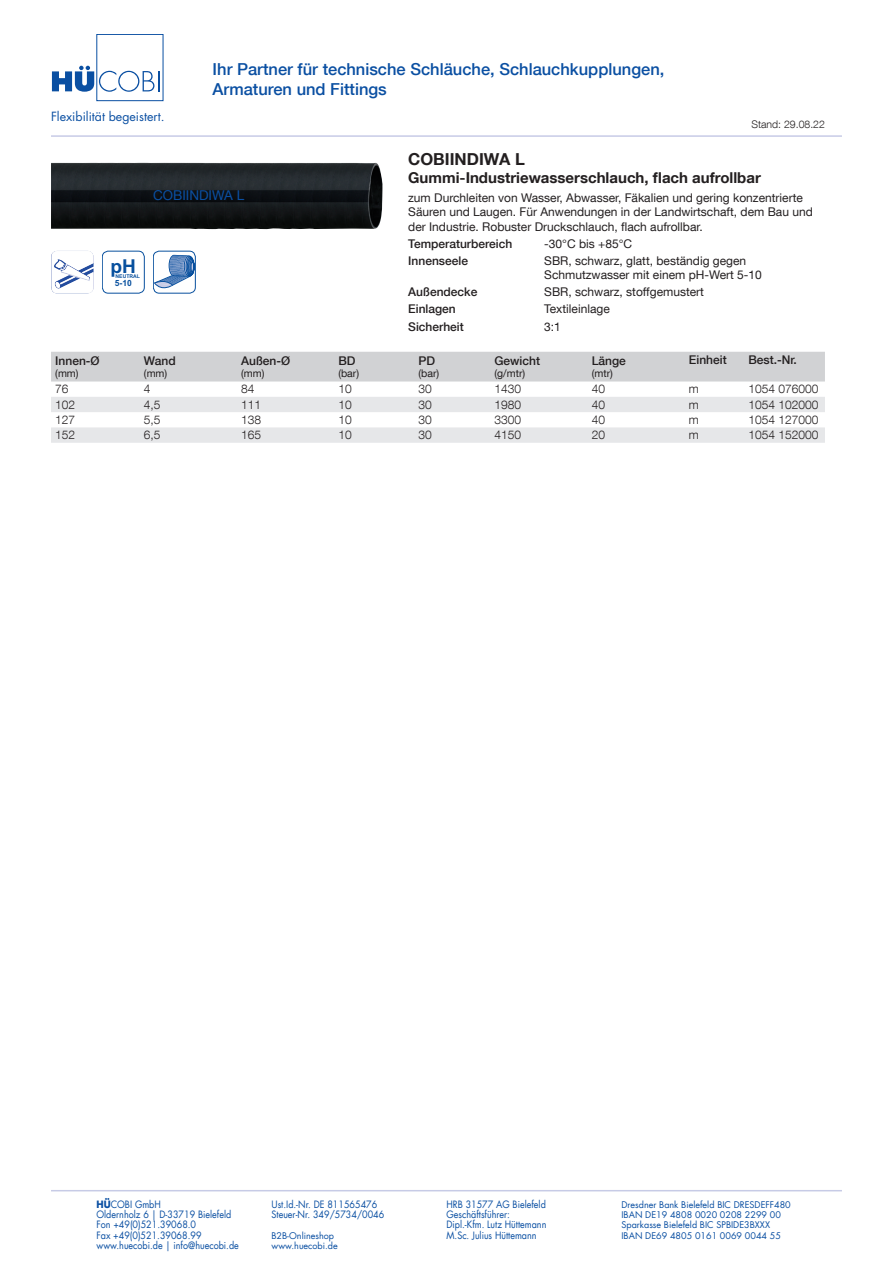
<style>
.page{position:relative;width:893px;height:1263px;background:#fff}
.page>*{position:absolute;margin:0;border:0;box-sizing:border-box;transform-origin:0 0}
.t1{font:700 19.2px "Arial";color:#08509e}
.t2{font:500 16.5px/19.8px "Helvetica Neue LT Com";color:#0a4fa2}
.t3{font:700 16.5px "Helvetica Neue LT Com";color:#231f20}
.t4{font:700 15px "Helvetica Neue LT Com";color:#231f20}
.t5{font:13.5px "Helvetica Neue LT Com";color:#0a4fa2}
.t6{font:12.3px "Futura LT";color:#0a4fa2}
.t7{font:12px/14.4px "Helvetica Neue LT Com";color:#231f20}
.t8{font:300 12px "Helvetica Neue LT Com";color:#231f20}
.t9{font:500 12px "Helvetica Neue LT Com";color:#231f20}
.t10{font:10.5px "Helvetica Neue LT Com";color:#231f20}
.t11{font:300 10.5px "Helvetica Neue LT Com";color:#231f20}
.t12{font:9.9px "Futura LT";color:#0a4fa2;scale:.91 1}
.t13{font:9px "Futura LT";color:#0a4fa2}
.t14{font:700 8.55px "Arial";color:#08509e}
.t15{font:700 5.1px "Arial";color:#08509e}
.s1{font-weight:700}
</style>
<div class="page">
<hr style="left:51px;top:1190px;width:791px;height:1px;background:#c7cbe6">
<div style="left:96px;top:34px;width:67px;height:67px;border:1px solid #0a4fa2"></div>
<svg style="left:52px;top:66px;width:108px;height:26px"></svg>
<hr style="left:51px;top:135px;width:791px;height:2px;background:#c7cbe6">
<div style="left:51px;top:352px;width:774px;height:29px;background:#d1d2d4"></div>
<svg style="left:51px;top:397px;width:774px;height:46px"></svg>
<img style="left:51px;top:251px;width:43px;height:42px">
<img style="left:51px;top:162px;width:332px;height:67px">
<div style="left:102px;top:251px;width:43px;height:42px;border:1px solid #08509e;border-radius:6px"></div>
<div style="left:153px;top:251px;width:43px;height:42px;border:1px solid #08509e;border-radius:6px"></div>
<svg style="left:154px;top:255px;width:41px;height:37px"></svg>
<p class="t6" style="left:51px;top:108px;width:115px">Flexibilität begeistert.</p>
<h2 class="t2" style="left:213px;top:59px;width:453px">Ihr Partner für technische Schläuche, Schlauchkupplungen,<br>Armaturen und Fittings</h2>
<p class="t11" style="left:751px;top:118px;width:75px">Stand: 29.08.22</p>
<p class="t5" style="left:153px;top:187px;width:93px">COBIINDIWA L</p>
<h1 class="t1" style="left:111px;top:253px;width:27px">pH</h1>
<p class="t15" style="left:116px;top:273px;width:26px">NEUTRAL</p>
<p class="t14" style="left:115px;top:277px;width:19px">5-10</p>
<p class="t9" style="left:55px;top:353px;width:46px">Innen-Ø</p>
<p class="t10" style="left:55px;top:367px;width:25px">(mm)</p>
<p class="t9" style="left:144px;top:353px;width:33px">Wand</p>
<p class="t10" style="left:144px;top:367px;width:25px">(mm)</p>
<p class="t9" style="left:241px;top:353px;width:51px">Außen-Ø</p>
<p class="t10" style="left:241px;top:367px;width:25px">(mm)</p>
<p class="t9" style="left:338px;top:353px;width:19px">BD</p>
<p class="t10" style="left:338px;top:367px;width:22px">(bar)</p>
<h2 class="t3" style="left:408px;top:149px;width:118px">COBIINDIWA L</h2>
<p class="t4" style="left:408px;top:168px;width:354px">Gummi-Industriewasserschlauch, flach aufrollbar</p>
<p class="t7" style="left:408px;top:190px;width:406px">zum Durchleiten von Wasser, Abwasser, Fäkalien und gering konzentrierte<br>Säuren und Laugen. Für Anwendungen in der Landwirtschaft, dem Bau und der Industrie. Robuster Druckschlauch, flach aufrollbar.</p>
<p class="t9" style="left:408px;top:236px;width:106px">Temperaturbereich</p>
<p class="t7" style="left:544px;top:236px;width:89px">-30°C bis +85°C</p>
<p class="t9" style="left:408px;top:253px;width:61px">Innenseele</p>
<p class="t7" style="left:544px;top:253px;width:219px">SBR, schwarz, glatt, beständig gegen<br>Schmutzwasser mit einem pH-Wert 5-10</p>
<p class="t9" style="left:408px;top:285px;width:71px">Außendecke</p>
<p class="t7" style="left:544px;top:285px;width:161px">SBR, schwarz, stoffgemustert</p>
<p class="t9" style="left:408px;top:302px;width:49px">Einlagen</p>
<p class="t7" style="left:544px;top:302px;width:67px">Textileinlage</p>
<p class="t9" style="left:408px;top:319px;width:57px">Sicherheit</p>
<p class="t7" style="left:544px;top:319px;width:18px">3:1</p>
<p class="t9" style="left:419px;top:353px;width:18px">PD</p>
<p class="t10" style="left:419px;top:367px;width:22px">(bar)</p>
<p class="t9" style="left:494px;top:353px;width:47px">Gewicht</p>
<p class="t10" style="left:494px;top:367px;width:32px">(g/mtr)</p>
<p class="t9" style="left:592px;top:353px;width:36px">Länge</p>
<p class="t10" style="left:592px;top:367px;width:23px">(mtr)</p>
<p class="t9" style="left:689px;top:352px;width:39px">Einheit</p>
<p class="t9" style="left:748px;top:352px;width:50px">Best.-Nr.</p>
<p class="t8" style="left:55px;top:382px;width:15px">76</p>
<p class="t8" style="left:144px;top:382px;width:8px">4</p>
<p class="t8" style="left:241px;top:382px;width:15px">84</p>
<p class="t8" style="left:338px;top:382px;width:15px">10</p>
<p class="t8" style="left:419px;top:382px;width:15px">30</p>
<p class="t8" style="left:494px;top:382px;width:28px">1430</p>
<p class="t8" style="left:592px;top:382px;width:15px">40</p>
<p class="t8" style="left:689px;top:382px;width:11px">m</p>
<p class="t8" style="left:748px;top:382px;width:72px">1054 076000</p>
<p class="t8" style="left:55px;top:397px;width:22px">102</p>
<p class="t8" style="left:144px;top:397px;width:18px">4,5</p>
<p class="t8" style="left:241px;top:397px;width:22px">111</p>
<p class="t8" style="left:338px;top:397px;width:15px">10</p>
<p class="t8" style="left:419px;top:397px;width:15px">30</p>
<p class="t8" style="left:494px;top:397px;width:28px">1980</p>
<p class="t8" style="left:592px;top:397px;width:15px">40</p>
<p class="t8" style="left:689px;top:397px;width:11px">m</p>
<p class="t8" style="left:748px;top:397px;width:72px">1054 102000</p>
<p class="t8" style="left:55px;top:412px;width:22px">127</p>
<p class="t8" style="left:144px;top:412px;width:18px">5,5</p>
<p class="t8" style="left:241px;top:412px;width:22px">138</p>
<p class="t8" style="left:338px;top:412px;width:15px">10</p>
<p class="t8" style="left:419px;top:412px;width:15px">30</p>
<p class="t8" style="left:494px;top:412px;width:28px">3300</p>
<p class="t8" style="left:592px;top:412px;width:15px">40</p>
<p class="t8" style="left:689px;top:412px;width:11px">m</p>
<p class="t8" style="left:748px;top:412px;width:72px">1054 127000</p>
<p class="t8" style="left:55px;top:428px;width:22px">152</p>
<p class="t8" style="left:144px;top:428px;width:18px">6,5</p>
<p class="t8" style="left:241px;top:428px;width:22px">165</p>
<p class="t8" style="left:338px;top:428px;width:15px">10</p>
<p class="t8" style="left:419px;top:428px;width:15px">30</p>
<p class="t8" style="left:494px;top:428px;width:28px">4150</p>
<p class="t8" style="left:592px;top:428px;width:15px">20</p>
<p class="t8" style="left:689px;top:428px;width:11px">m</p>
<p class="t8" style="left:748px;top:428px;width:72px">1054 152000</p>
<p class="t12" style="left:97px;top:1198px;width:72px"><span class="s1">HÜ</span>COBI GmbH</p>
<p class="t12" style="left:271px;top:1198px;width:118px">Ust.Id.-Nr. DE 811565476</p>
<p class="t12" style="left:446px;top:1198px;width:111px">HRB 31577 AG Bielefeld</p>
<p class="t13" style="left:621px;top:1199px;width:171px">Dresdner Bank Bielefeld BIC DRESDEFF480</p>
<p class="t12" style="left:97px;top:1208px;width:150px">Oldernholz 6 | D-33719 Bielefeld</p>
<p class="t12" style="left:271px;top:1208px;width:125px">Steuer-Nr. 349/5734/0046</p>
<p class="t12" style="left:446px;top:1208px;width:71px">Geschäftsführer:</p>
<p class="t13" style="left:621px;top:1209px;width:161px">IBAN DE19 4808 0020 0208 2299 00</p>
<p class="t12" style="left:97px;top:1218px;width:111px">Fon +49(0)521.39068.0</p>
<p class="t12" style="left:446px;top:1218px;width:111px">Dipl.-Kfm. Lutz Hüttemann</p>
<p class="t13" style="left:621px;top:1219px;width:150px">Sparkasse Bielefeld BIC SPBIDE3BXXX</p>
<p class="t12" style="left:97px;top:1229px;width:117px">Fax +49(0)521.39068.99</p>
<p class="t13" style="left:271px;top:1229px;width:64px">B2B-Onlineshop</p>
<p class="t12" style="left:446px;top:1229px;width:101px">M.Sc. Julius Hüttemann</p>
<p class="t13" style="left:621px;top:1229px;width:161px">IBAN DE69 4805 0161 0069 0044 55</p>
<p class="t12" style="left:97px;top:1239px;width:158px">www.huecobi.de | info@huecobi.de</p>
<p class="t13" style="left:271px;top:1240px;width:68px">www.huecobi.de</p>
</div>
